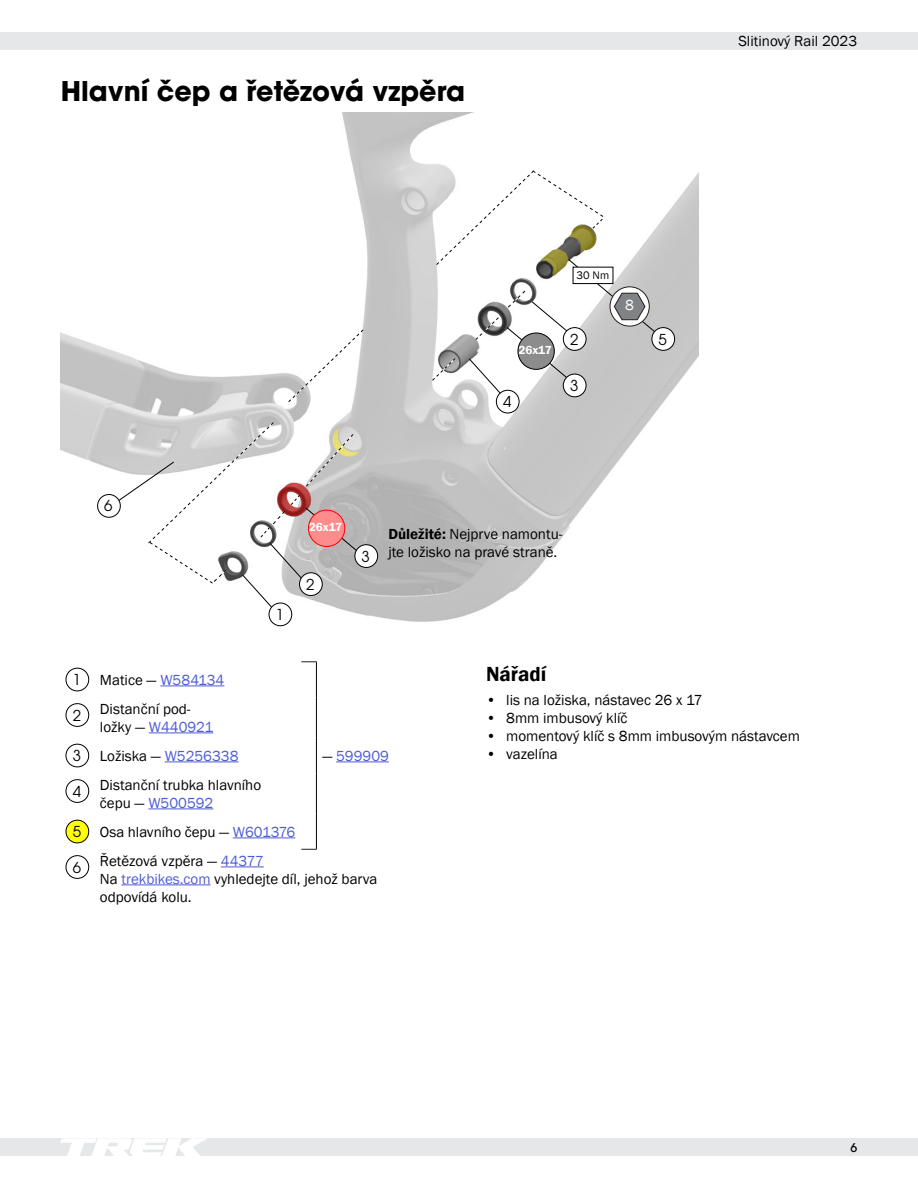
<style>
.page{position:relative;width:918px;height:1188px;background:#fff}
.page>*{position:absolute;margin:0;border:0;box-sizing:border-box;transform-origin:0 0}
.Section_Head{font:700 27px "ITC Avant Garde Pro";color:#000}
.Subhead_1{font:600 21px "Franklin Gothic";color:#000}
.Table_Cell_Left{font:15px/18px "Franklin Gothic";color:#000}
.Callout_Number_Black{font:15px "ITC Avant Garde Pro";color:#000}
.Table_Cell_Left-2{font:15px "Franklin Gothic";color:#4f5cd6}
.t1{font:15px "Franklin Gothic";color:#fff}
.t2{font:600 12px "Franklin Gothic";color:#fff}
.t3{font:500 12px "ITC Avant Garde Pro";color:#000}
.t4{font:11.25px "Franklin Gothic";color:#000}
.s1{font-weight:600}
.s2{color:#4f5cd6}
.s3{color:#000}
</style>
<div class="page">
<div style="left:0;top:32px;width:918px;height:17px;background:#e6e7e9"></div>
<div style="left:0;top:1139px;width:918px;height:17px;background:#e6e7e9"></div>
<svg style="left:61px;top:1139px;width:145px;height:17px"></svg>
<img style="left:61px;top:112px;width:638px;height:515px">
<div style="left:269px;top:603px;width:23px;height:23px;background:#fff;border-radius:50%"></div>
<div style="left:269px;top:603px;width:23px;height:23px;border:1px solid #000;border-radius:50%"></div>
<div style="left:355px;top:545px;width:23px;height:22px;background:#fff;border-radius:50%"></div>
<div style="left:355px;top:544px;width:23px;height:24px;border:1px solid #000;border-radius:50%"></div>
<svg style="left:652px;top:328px;width:23px;height:22px"></svg>
<div style="left:652px;top:327px;width:23px;height:24px;border:1px solid #000;border-radius:50%"></div>
<div style="left:496px;top:390px;width:23px;height:23px;background:#fff;border-radius:50%"></div>
<div style="left:496px;top:390px;width:23px;height:23px;border:1px solid #000;border-radius:50%"></div>
<div style="left:98px;top:495px;width:22px;height:22px;background:#fff;border-radius:50%"></div>
<div style="left:97px;top:494px;width:24px;height:24px;border:1px solid #000;border-radius:50%"></div>
<svg style="left:288px;top:329px;width:76px;height:74px"></svg>
<svg style="left:112px;top:421px;width:252px;height:196px"></svg>
<svg style="left:301px;top:661px;width:16px;height:1px"></svg>
<hr style="left:316px;top:662px;width:1px;height:35px;background:#000">
<hr style="left:316px;top:697px;width:1px;height:41px;background:#000">
<hr style="left:316px;top:738px;width:1px;height:35px;background:#000">
<hr style="left:316px;top:773px;width:1px;height:41px;background:#000">
<hr style="left:316px;top:814px;width:1px;height:35px;background:#000">
<svg style="left:301px;top:849px;width:16px;height:1px"></svg>
<div style="left:66px;top:668px;width:23px;height:23px;border:1px solid #000;border-radius:50%"></div>
<hr style="left:160px;top:686px;width:64px;height:1px;background:#4f5cd6">
<hr style="left:336px;top:762px;width:53px;height:1px;background:#4f5cd6">
<div style="left:66px;top:703px;width:23px;height:24px;border:1px solid #000;border-radius:50%"></div>
<hr style="left:149px;top:733px;width:64px;height:1px;background:#4f5cd6">
<div style="left:66px;top:744px;width:23px;height:23px;border:1px solid #000;border-radius:50%"></div>
<hr style="left:165px;top:762px;width:74px;height:1px;background:#4f5cd6">
<div style="left:66px;top:779px;width:23px;height:24px;border:1px solid #000;border-radius:50%"></div>
<hr style="left:148px;top:809px;width:65px;height:1px;background:#4f5cd6">
<div style="left:66px;top:820px;width:23px;height:23px;background:#ff0;border-radius:50%"></div>
<div style="left:66px;top:820px;width:23px;height:23px;border:1px solid #000;border-radius:50%"></div>
<hr style="left:233px;top:838px;width:62px;height:1px;background:#4f5cd6">
<div style="left:66px;top:855px;width:23px;height:24px;border:1px solid #000;border-radius:50%"></div>
<hr style="left:221px;top:867px;width:43px;height:1px;background:#4f5cd6">
<hr style="left:122px;top:885px;width:89px;height:1px;background:#4f5cd6">
<svg style="left:431px;top:170px;width:237px;height:231px"></svg>
<p class="Section_Head" style="left:61px;top:73px;width:406px">Hlavní čep a řetězová vzpěra</p>
<p class="Callout_Number_Black" style="left:104px;top:497px;width:10px">6</p>
<p class="t2" style="left:518px;top:342px;width:35px">26x17</p>
<p class="Callout_Number_Black" style="left:503px;top:392px;width:10px">4</p>
<p class="t4" style="left:577px;top:268px;width:34px">30 Nm</p>
<p class="t1" style="left:625px;top:296px;width:10px">8</p>
<p class="Callout_Number_Black" style="left:570px;top:330px;width:10px">2</p>
<p class="Callout_Number_Black" style="left:659px;top:330px;width:10px">5</p>
<p class="Callout_Number_Black" style="left:570px;top:376px;width:10px">3</p>
<p class="Callout_Number_Black" style="left:276px;top:605px;width:10px">1</p>
<p class="t2" style="left:309px;top:520px;width:35px">26x17</p>
<p class="Callout_Number_Black" style="left:306px;top:575px;width:10px">2</p>
<p class="Callout_Number_Black" style="left:362px;top:547px;width:10px">3</p>
<p class="Table_Cell_Left" style="left:388px;top:525px;width:176px"><span class="s1">Důležité:</span> Nejprve namontu&shy;jte ložisko na pravé straně.</p>
<p class="Table_Cell_Left" style="left:738px;top:32px;width:120px">Slitinový Rail 2023</p>
<p class="Callout_Number_Black" style="left:73px;top:670px;width:10px">1</p>
<p class="Table_Cell_Left" style="left:100px;top:671px;width:126px">Matice — <span class="s2">W584134</span></p>
<p class="Callout_Number_Black" style="left:73px;top:706px;width:10px">2</p>
<p class="Table_Cell_Left" style="left:100px;top:700px;width:115px">Distanční pod&shy;ložky — <span class="s2">W440921</span></p>
<p class="Callout_Number_Black" style="left:73px;top:746px;width:10px">3</p>
<p class="Table_Cell_Left" style="left:100px;top:747px;width:140px">Ložiska — <span class="s2">W5256338</span></p>
<p class="Callout_Number_Black" style="left:73px;top:782px;width:10px">4</p>
<p class="Table_Cell_Left" style="left:100px;top:776px;width:163px">Distanční trubka hlavního čepu — <span class="s2">W500592</span></p>
<p class="Callout_Number_Black" style="left:73px;top:822px;width:10px">5</p>
<p class="Table_Cell_Left" style="left:100px;top:823px;width:197px">Osa hlavního čepu — <span class="s2">W601376</span></p>
<p class="Callout_Number_Black" style="left:73px;top:858px;width:10px">6</p>
<p class="Table_Cell_Left" style="left:100px;top:852px;width:165px">Řetězová vzpěra — <span class="s2">44377</span></p>
<p class="Table_Cell_Left" style="left:100px;top:870px;width:279px">Na <span class="s2">trekbikes.com</span> vyhledejte díl, jehož barva odpovídá kolu.</p>
<p class="Table_Cell_Left-2" style="left:322px;top:746px;width:68px"><span class="s3">—</span> 599909</p>
<p class="Subhead_1" style="left:486px;top:661px;width:62px">Nářadí</p>
<p class="Table_Cell_Left" style="left:486px;top:692px;width:218px">• lis na ložiska, nástavec 26 x 17</p>
<p class="Table_Cell_Left" style="left:486px;top:710px;width:143px">• 8mm imbusový klíč</p>
<p class="Table_Cell_Left" style="left:486px;top:728px;width:315px">• momentový klíč s 8mm imbusovým nástavcem</p>
<p class="Table_Cell_Left" style="left:486px;top:746px;width:73px">• vazelína</p>
<p class="t3" style="left:851px;top:1140px;width:8px">6</p>
</div>
